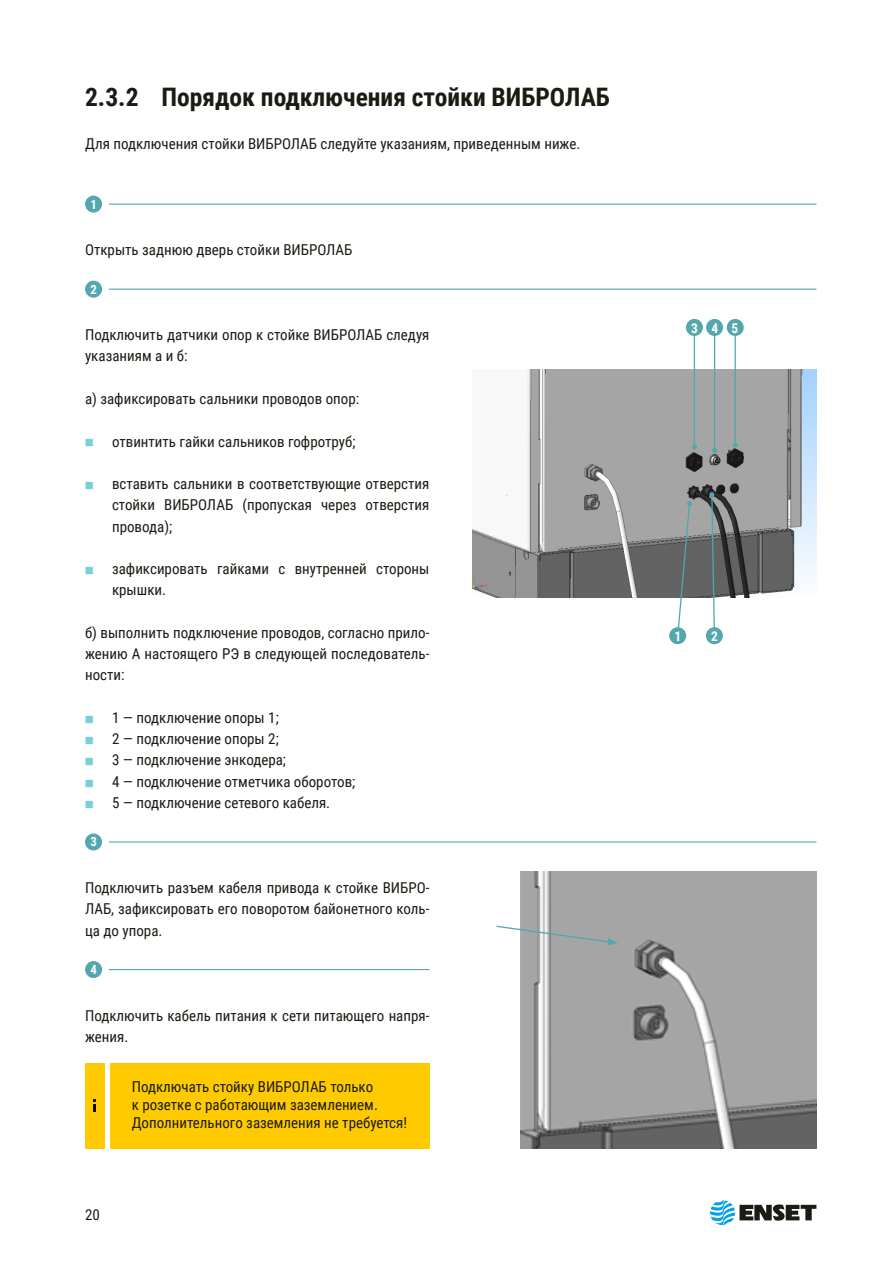
<style>
.page{position:relative;width:893px;height:1263px;background:#fff}
.page>*{position:absolute;margin:0;border:0;box-sizing:border-box;transform-origin:0 0}
.t1{font:700 25.5px "Roboto Condensed";color:#1a1b13}
.t2{font:15px/21.3px "Roboto Condensed";color:#1a1b13}
.t3{font:700 13.5px "Roboto Condensed";color:#fff}
.t4{font:700 12.75px "Roboto Condensed";color:#fff}
</style>
<div class="page">
<svg style="left:710px;top:1200px;width:106px;height:25px"></svg>
<hr style="left:109px;top:204px;width:707px;height:1px;background:#54a7ae">
<div style="left:85px;top:196px;width:17px;height:17px;background:#54a7ae;border-radius:50%"></div>
<hr style="left:109px;top:289px;width:707px;height:1px;background:#54a7ae">
<div style="left:85px;top:281px;width:17px;height:17px;background:#54a7ae;border-radius:50%"></div>
<hr style="left:109px;top:841px;width:707px;height:1px;background:#54a7ae">
<div style="left:85px;top:833px;width:17px;height:17px;background:#54a7ae;border-radius:50%"></div>
<hr style="left:109px;top:969px;width:320px;height:1px;background:#54a7ae">
<div style="left:85px;top:961px;width:17px;height:17px;background:#54a7ae;border-radius:50%"></div>
<img style="left:473px;top:370px;width:343px;height:227px">
<svg style="left:675px;top:501px;width:17px;height:135px"></svg>
<svg style="left:709px;top:492px;width:8px;height:137px"></svg>
<div style="left:669px;top:627px;width:17px;height:17px;background:#54a7ae;border-radius:50%"></div>
<div style="left:706px;top:627px;width:17px;height:17px;background:#54a7ae;border-radius:50%"></div>
<hr style="left:694px;top:330px;width:1px;height:117px;background:#54a7ae">
<svg style="left:692px;top:444px;width:5px;height:5px"></svg>
<hr style="left:714px;top:330px;width:1px;height:120px;background:#54a7ae">
<svg style="left:712px;top:448px;width:5px;height:5px"></svg>
<div style="left:686px;top:319px;width:17px;height:17px;background:#54a7ae;border-radius:50%"></div>
<div style="left:706px;top:319px;width:17px;height:17px;background:#54a7ae;border-radius:50%"></div>
<hr style="left:735px;top:330px;width:1px;height:115px;background:#54a7ae">
<svg style="left:733px;top:442px;width:5px;height:5px"></svg>
<div style="left:727px;top:319px;width:17px;height:17px;background:#54a7ae;border-radius:50%"></div>
<img style="left:521px;top:872px;width:295px;height:276px">
<div style="left:110px;top:1063px;width:319px;height:85px;background:#ffcb00"></div>
<div style="left:85px;top:1063px;width:19px;height:85px;background:#ffcb00"></div>
<svg style="left:94px;top:1100px;width:2px;height:11px"></svg>
<svg style="left:496px;top:925px;width:122px;height:20px"></svg>
<h1 class="t1" style="left:85px;top:79px;width:526px">2.3.2 Порядок подключения стойки ВИБРОЛАБ</h1>
<p class="t2" style="left:85px;top:132px;width:497px">Для подключения стойки ВИБРОЛАБ следуйте указаниям, приведенным ниже.</p>
<p class="t4" style="left:91px;top:195px;width:8px">1</p>
<p class="t2" style="left:85px;top:239px;width:269px">Открыть заднюю дверь стойки ВИБРОЛАБ</p>
<p class="t4" style="left:91px;top:280px;width:8px">2</p>
<p class="t2" style="left:85px;top:324px;width:346px">Подключить датчики опор к стойке ВИБРОЛАБ следуя указаниям а и б:</p>
<p class="t2" style="left:85px;top:387px;width:276px">а) зафиксировать сальники проводов опор:</p>
<p class="t2" style="left:112px;top:430px;width:245px">отвинтить гайки сальников гофротруб;</p>
<p class="t2" style="left:112px;top:472px;width:319px;text-align:justify">вставить сальники в соответствующие отверстия стойки ВИБРОЛАБ (пропуская через отверстия провода);</p>
<p class="t2" style="left:112px;top:557px;width:319px">зафиксировать гайками с внутренней стороны крышки.</p>
<p class="t2" style="left:85px;top:621px;width:346px;text-align:justify">б) выполнить подключение проводов, согласно прило&shy;жению А настоящего РЭ в следующей последователь&shy;ности:</p>
<p class="t2" style="left:112px;top:706px;width:245px">1 — подключение опоры 1;<br>2 — подключение опоры 2;<br>3 — подключение энкодера;<br>4 — подключение отметчика оборотов;<br>5 — подключение сетевого кабеля.</p>
<p class="t4" style="left:91px;top:833px;width:8px">3</p>
<p class="t2" style="left:85px;top:876px;width:346px;text-align:justify">Подключить разъем кабеля привода к стойке ВИБРО-ЛАБ, зафиксировать его поворотом байонетного коль&shy;ца до упора.</p>
<p class="t4" style="left:91px;top:960px;width:8px">4</p>
<p class="t2" style="left:85px;top:1004px;width:346px">Подключить кабель питания к сети питающего напря&shy;жения.</p>
<p class="t2" style="left:85px;top:1203px;width:16px">20</p>
<p class="t2" style="left:132px;top:1077px;width:277px;line-height:18px">Подключать стойку ВИБРОЛАБ только<br>к розетке с работающим заземлением.<br>Дополнительного заземления не требуется!</p>
<p class="t3" style="left:691px;top:318px;width:49px">345</p>
<p class="t3" style="left:674px;top:626px;width:8px">1</p>
<p class="t3" style="left:711px;top:626px;width:8px">2</p>
</div>
